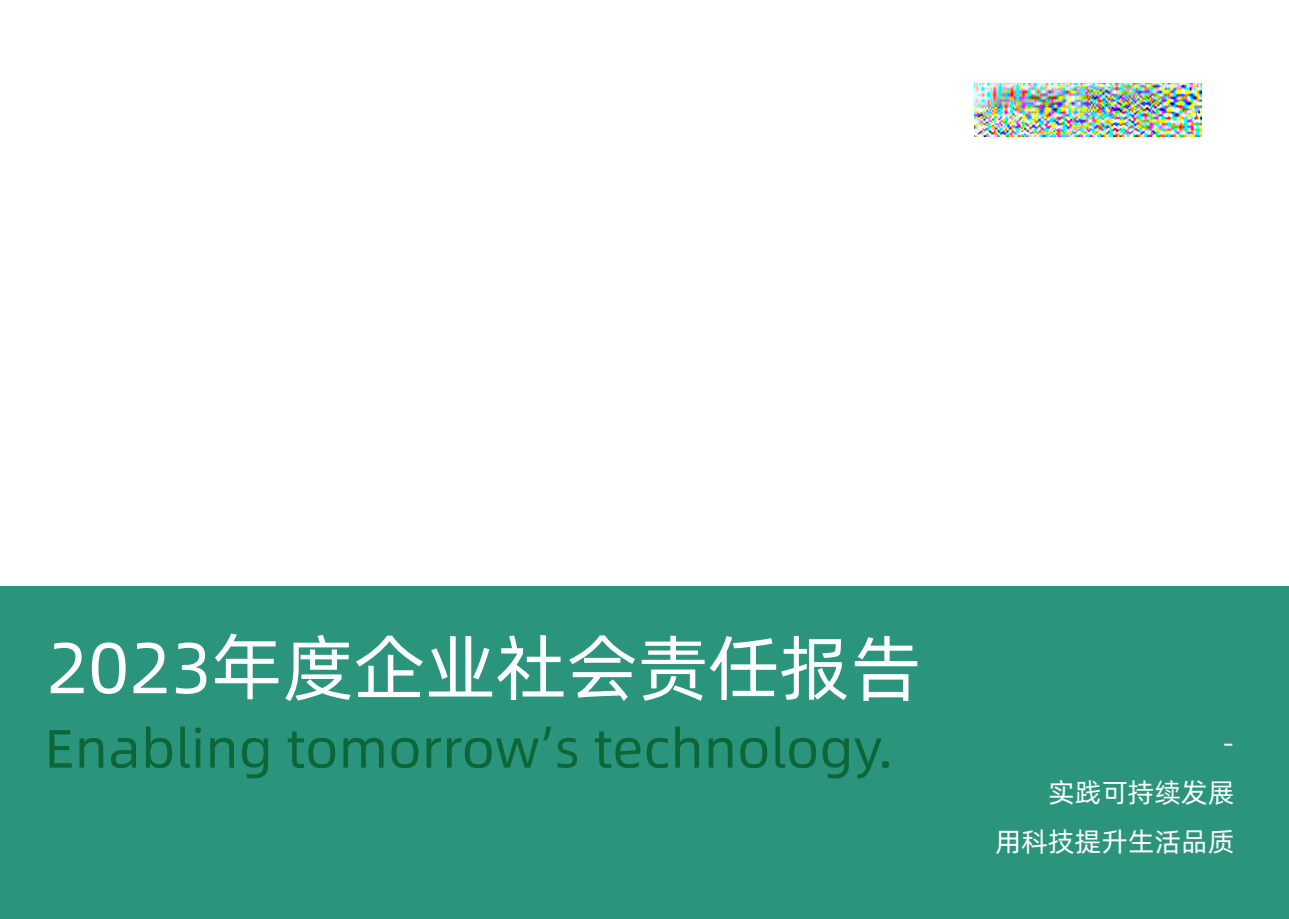
<style>
.page{position:relative;width:1289px;height:919px;background:#fff}
.page>*{position:absolute;margin:0;border:0;box-sizing:border-box;transform-origin:0 0}
.t1{font:72px "Alibaba Pu Hui Ti R";color:#fff}
.t2{font:54px "Alibaba Pu Hui Ti R";color:#0c6638}
.t3{font:27px/49.2px "Alibaba Pu Hui Ti R";color:#fff;text-align:right}
</style>
<div class="page">
<div style="left:0;top:586px;width:1288px;height:332px;background:#2a957c"></div>
<img style="left:974px;top:84px;width:227px;height:53px">
<h1 class="t1" style="left:47px;top:613px;width:876px">2023年度企业社会责任报告</h1>
<p class="t2" style="left:45px;top:708px;width:850px">Enabling tomorrow’s technology.</p>
<p class="t3" style="left:995px;top:717px;width:241px">-<br>实践可持续发展<br>用科技提升生活品质</p>
</div>
